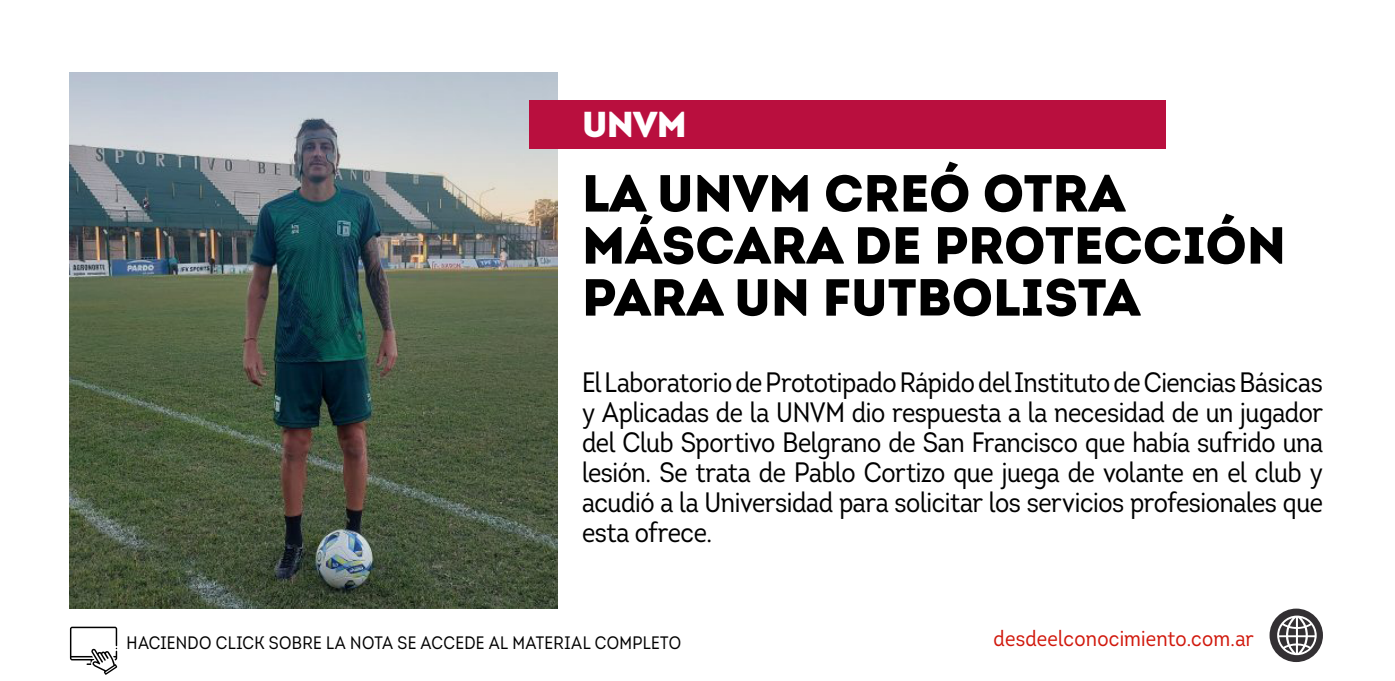
<style>
.page{position:relative;width:1395px;height:681px;background:#fff}
.page>*{position:absolute;margin:0;border:0;box-sizing:border-box;transform-origin:0 0}
.t1{font:900 52px/52px "Intro";color:#000}
.t2{font:900 36px "Intro";color:#fff}
.t3{font:28px/30px "Intro Cond";letter-spacing:-.015em;color:#000;text-align:justify}
.t4{font:22px "Intro Cond";letter-spacing:.01em;color:#d1190d}
.t5{font:18px "Intro Cond";letter-spacing:.02em;color:#000}
</style>
<div class="page">
<div style="left:1269px;top:608px;width:54px;height:53px;background:#333033;border-radius:50%"></div>
<svg style="left:1277px;top:615px;width:39px;height:39px"></svg>
<img style="left:70px;top:72px;width:488px;height:536px">
<svg style="left:70px;top:626px;width:47px;height:48px"></svg>
<div style="left:529px;top:100px;width:636px;height:48px;background:#b90f3e"></div>
<p class="t2" style="left:582px;top:101px;width:106px">UNVM</p>
<h1 class="t1" style="left:582px;top:166px;width:705px">LA UNVM CREÓ OTRA<br>MÁSCARA DE PROTECCIÓN<br>PARA UN FUTBOLISTA</h1>
<p class="t3" style="left:582px;top:367px;width:742px">El Laboratorio de Prototipado Rápido del Instituto de Ciencias Básicas y Aplicadas de la UNVM dio respuesta a la necesidad de un jugador del Club Sportivo Belgrano de San Francisco que había sufrido una lesión. Se trata de Pablo Cortizo que juega de volante en el club y acudió a la Universidad para solicitar los servicios profesionales que esta ofrece.</p>
<p class="t5" style="left:127px;top:631px;width:556px">HACIENDO CLICK SOBRE LA NOTA SE ACCEDE AL MATERIAL COMPLETO</p>
<p class="t4" style="left:993px;top:624px;width:262px">desdeelconocimiento.com.ar</p>
</div>
